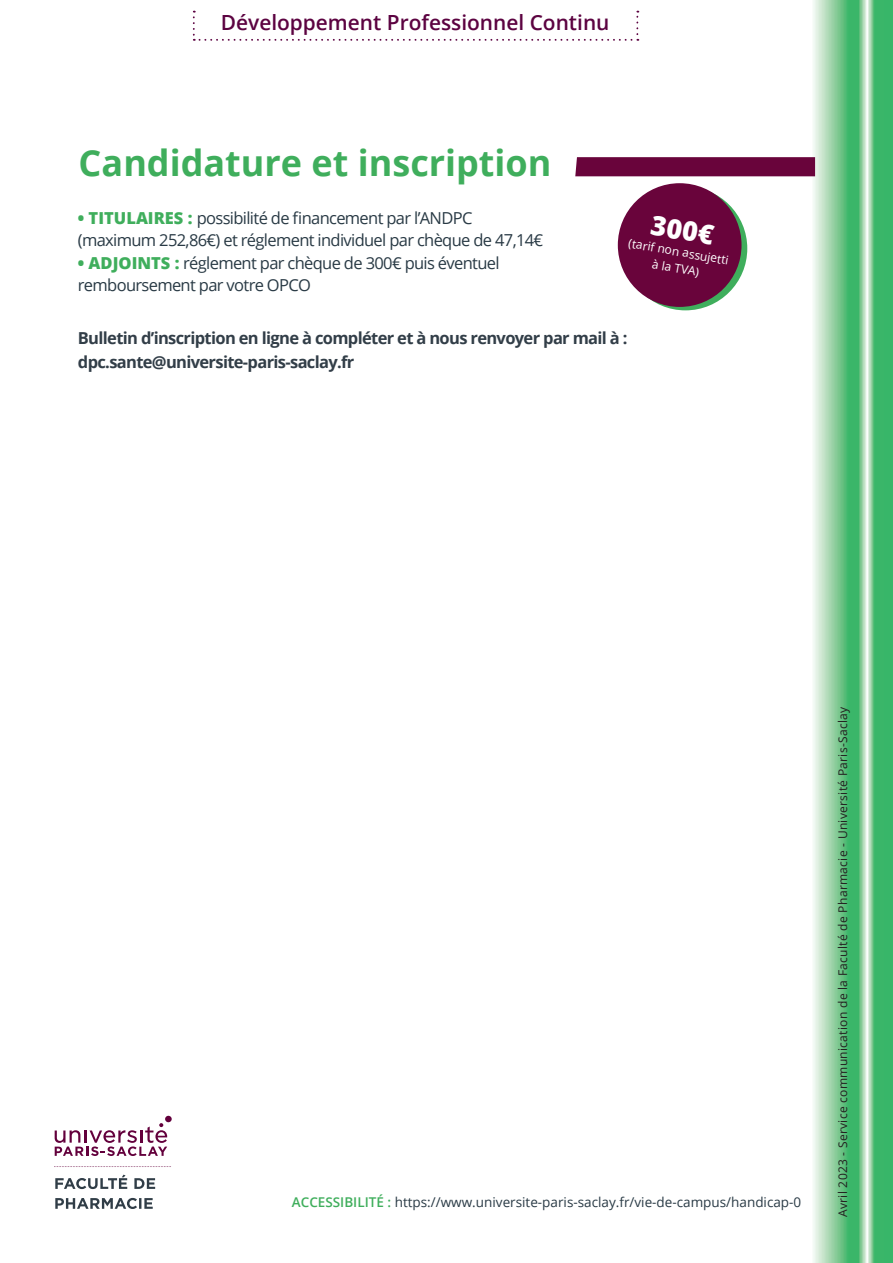
<style>
.page{position:relative;width:893px;height:1263px;background:#fff}
.page>*{position:absolute;margin:0;border:0;box-sizing:border-box;transform-origin:0 0}
.t1{font:700 36px "Open Sans";color:#3fae5c}
.Titre{font:800 27px "Open Sans";color:#fff}
.Titre-2{font:600 20.85px "Open Sans";color:#5c0341}
.Titre-3{font:16.5px "Open Sans";letter-spacing:-.04em;color:#293a45}
.Titre-4{font:700 16.5px "Open Sans";letter-spacing:-.04em;color:#323e48}
.Titre-5{font:13.5px "Open Sans";color:#293a45}
.t2{font:12px "Open Sans";letter-spacing:.025em;color:#231f20}
.Titre-6{font:12px "Open Sans";color:#fff}
.s1{font-weight:800;color:#3fae5c}
.s2{font-weight:600;color:#3fae5c}
</style>
<div class="page">
<div style="left:165px;top:1116px;width:7px;height:6px;background:#63003c;border-radius:50%"></div>
<svg style="left:55px;top:1123px;width:112px;height:33px"></svg>
<svg style="left:54px;top:1166px;width:117px;height:1px"></svg>
<svg style="left:55px;top:1198px;width:98px;height:11px"></svg>
<svg style="left:55px;top:1174px;width:100px;height:15px"></svg>
<div style="left:860px;top:0;width:33px;height:1263px;background:#38b669"></div>
<svg style="left:790px;top:0;width:84px;height:1263px"></svg>
<svg style="left:193px;top:11px;width:445px;height:30px"></svg>
<div style="left:575px;top:157px;width:240px;height:19px;background:#69043b"></div>
<svg style="left:624px;top:187px;width:123px;height:123px"></svg>
<div style="left:618px;top:183px;width:123px;height:124px;background:#69043b;border-radius:50%"></div>
<p class="Titre-2" style="left:221px;top:8px;width:390px">Développement Professionnel Continu</p>
<p class="t1" style="left:79px;top:138px;width:474px">Candidature et inscription</p>
<p class="Titre-3" style="left:78px;top:206px;width:396px"><span class="s1">• TITULAIRES :</span> possibilité de financement par l’ANDPC</p>
<p class="Titre-3" style="left:78px;top:229px;width:467px">(maximum 252,86€) et réglement individuel par chèque de 47,14€</p>
<p class="Titre-3" style="left:78px;top:251px;width:423px"><span class="s1">• ADJOINTS :</span> réglement par chèque de 300€ puis éventuel</p>
<p class="Titre-3" style="left:78px;top:274px;width:235px">remboursement par votre OPCO</p>
<p class="Titre-4" style="left:78px;top:326px;width:551px">Bulletin d’inscription en ligne à compléter et à nous renvoyer par mail à :</p>
<p class="Titre-4" style="left:78px;top:350px;width:278px">dpc.sante@universite-paris-saclay.fr</p>
<p class="Titre" style="left:655px;top:204px;width:65px;rotate:10deg">300€</p>
<p class="Titre-6" style="left:630px;top:235px;width:103px;rotate:10deg">(tarif non assujetti</p>
<p class="Titre-6" style="left:654px;top:256px;width:49px;rotate:10deg">à la TVA)</p>
<p class="Titre-5" style="left:292px;top:1193px;width:511px"><span class="s2">ACCESSIBILITÉ :</span> https://www.universite-paris-saclay.fr/vie-de-campus/handicap-0</p>
<p class="t2" style="left:835px;top:1217px;width:511px;rotate:-90deg">Avril 2023 - Service communication de la Faculté de Pharmacie - Université Paris-Saclay</p>
</div>
